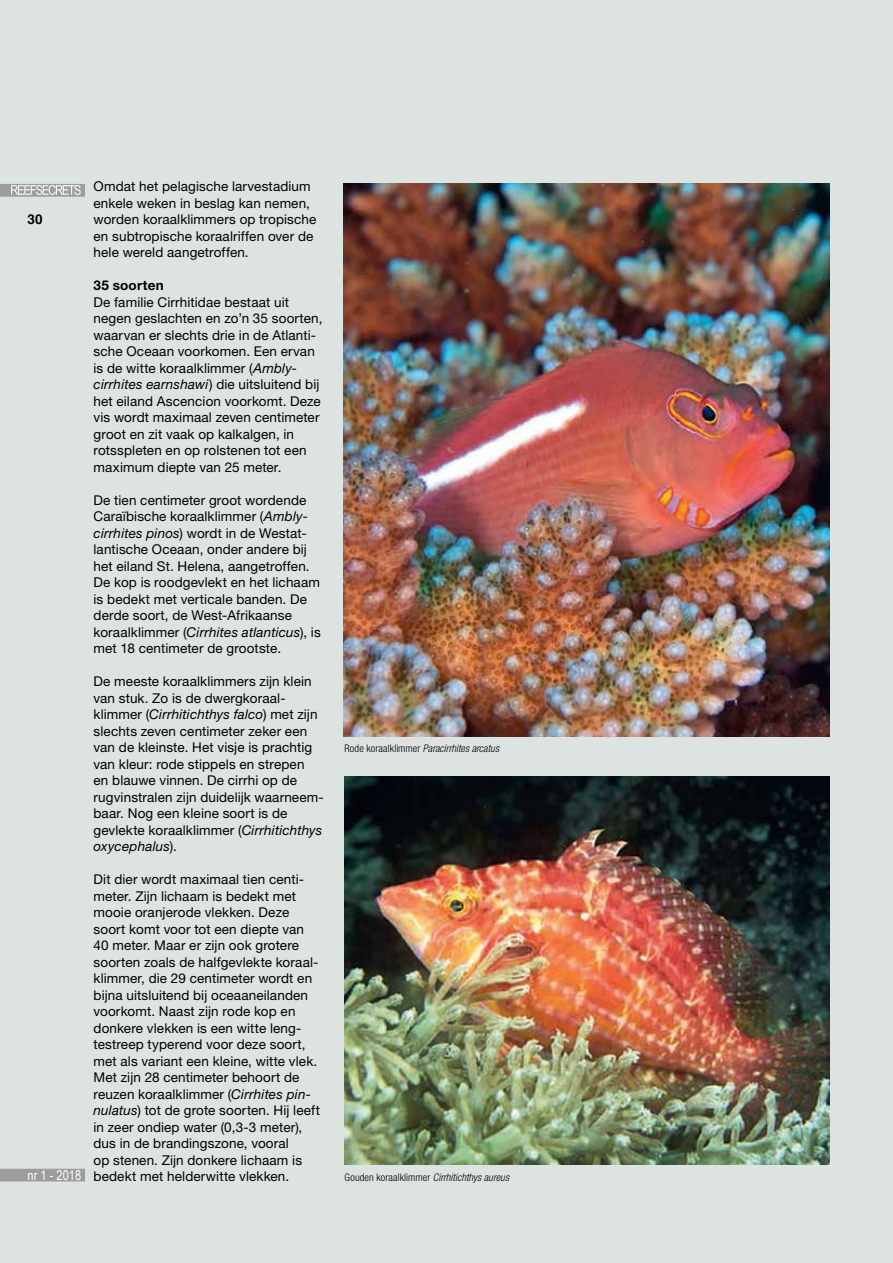
<style>
.page{position:relative;width:893px;height:1263px;background:#dce3e0}
.page>*{position:absolute;margin:0;border:0;box-sizing:border-box;transform-origin:0 0}
.t1{font:13.5px/16.5px "Helvetica Neue LT Std";letter-spacing:.01em;color:#000}
.t2{font:700 13.5px "Helvetica Neue LT Std";letter-spacing:.02em;color:#000}
.t3{font:13.5px "Arial Narrow";color:#fff}
.t4{font:700 13.5px "Helvetica";color:#000}
.t5{font:italic 300 condensed 10.5px "Helvetica Neue LT Std";letter-spacing:.005em;color:#000}
.s1{font-style:italic}
.s2{font-style:normal}
</style>
<div class="page">
<div style="left:0;top:184px;width:85px;height:13px;background:#9d9d9c"></div>
<svg style="left:11px;top:185px;width:70px;height:10px"></svg>
<div style="left:0;top:1169px;width:85px;height:12px;background:#9d9d9c"></div>
<img style="left:344px;top:184px;width:486px;height:552px">
<img style="left:344px;top:776px;width:485px;height:389px">
<p class="t4" style="left:28px;top:211px;width:17px">30</p>
<p class="t3" style="left:28px;top:1165px;width:55px">nr 1 - 2018</p>
<p class="t1" style="left:94px;top:178px;width:224px">Omdat het pelagische larvestadium enkele weken in beslag kan nemen, worden koraalklimmers op tropische en subtropische koraalriffen over de hele wereld aangetroffen.</p>
<p class="t2" style="left:94px;top:277px;width:72px">35 soorten</p>
<p class="t1" style="left:94px;top:294px;width:230px">De familie Cirrhitidae bestaat uit negen geslachten en zo’n 35 soorten, waarvan er slechts drie in de Atlanti&shy;sche Oceaan voorkomen. Een ervan is de witte koraalklimmer (<span class="s1">Ambly&shy;cirrhites earnshawi</span>) die uitsluitend bij het eiland Ascencion voorkomt. Deze vis wordt maximaal zeven centimeter groot en zit vaak op kalkalgen, in rotsspleten en op rolstenen tot een maximum diepte van 25 meter.</p>
<p class="t1" style="left:94px;top:492px;width:229px">De tien centimeter groot wordende Caraïbische koraalklimmer (<span class="s1">Ambly&shy;cirrhites pinos</span>) wordt in de Westat&shy;lantische Oceaan, onder andere bij het eiland St. Helena, aangetroffen.<br>De kop is roodgevlekt en het lichaam is bedekt met verticale banden. De derde soort, de West-Afrikaanse koraalklimmer (<span class="s1">Cirrhites atlanticus</span>), is met 18 centimeter de grootste.</p>
<p class="t1" style="left:94px;top:673px;width:232px">De meeste koraalklimmers zijn klein van stuk. Zo is de dwergkoraal&shy;klimmer (<span class="s1">Cirrhitichthys falco</span>) met zijn slechts zeven centimeter zeker een van de kleinste. Het visje is prachtig van kleur: rode stippels en strepen<br>en blauwe vinnen. De cirrhi op de rugvinstralen zijn duidelijk waarneem&shy;baar. Nog een kleine soort is de gevlekte koraalklimmer (<span class="s1">Cirrhitichthys oxycephalus</span>).</p>
<p class="t1" style="left:94px;top:871px;width:228px">Dit dier wordt maximaal tien centi&shy;meter. Zijn lichaam is bedekt met mooie oranjerode vlekken. Deze soort komt voor tot een diepte van 40 meter. Maar er zijn ook grotere soorten zoals de halfgevlekte koraal&shy;klimmer, die 29 centimeter wordt en bijna uitsluitend bij oceaaneilanden voorkomt. Naast zijn rode kop en donkere vlekken is een witte leng&shy;testreep typerend voor deze soort, met als variant een kleine, witte vlek.<br>Met zijn 28 centimeter behoort de reuzen koraalklimmer (<span class="s1">Cirrhites pin&shy;nulatus</span>) tot de grote soorten. Hij leeft in zeer ondiep water (0,3-3 meter), dus in de brandingszone, vooral<br>op stenen. Zijn donkere lichaam is bedekt met helderwitte vlekken.</p>
<p class="t5" style="left:344px;top:743px;width:156px"><span class="s2">Rode koraalklimmer</span> Paracirrhites arcatus</p>
<p class="t5" style="left:344px;top:1172px;width:166px"><span class="s2">Gouden koraalklimmer</span> Cirrhitichthys aureus</p>
</div>
